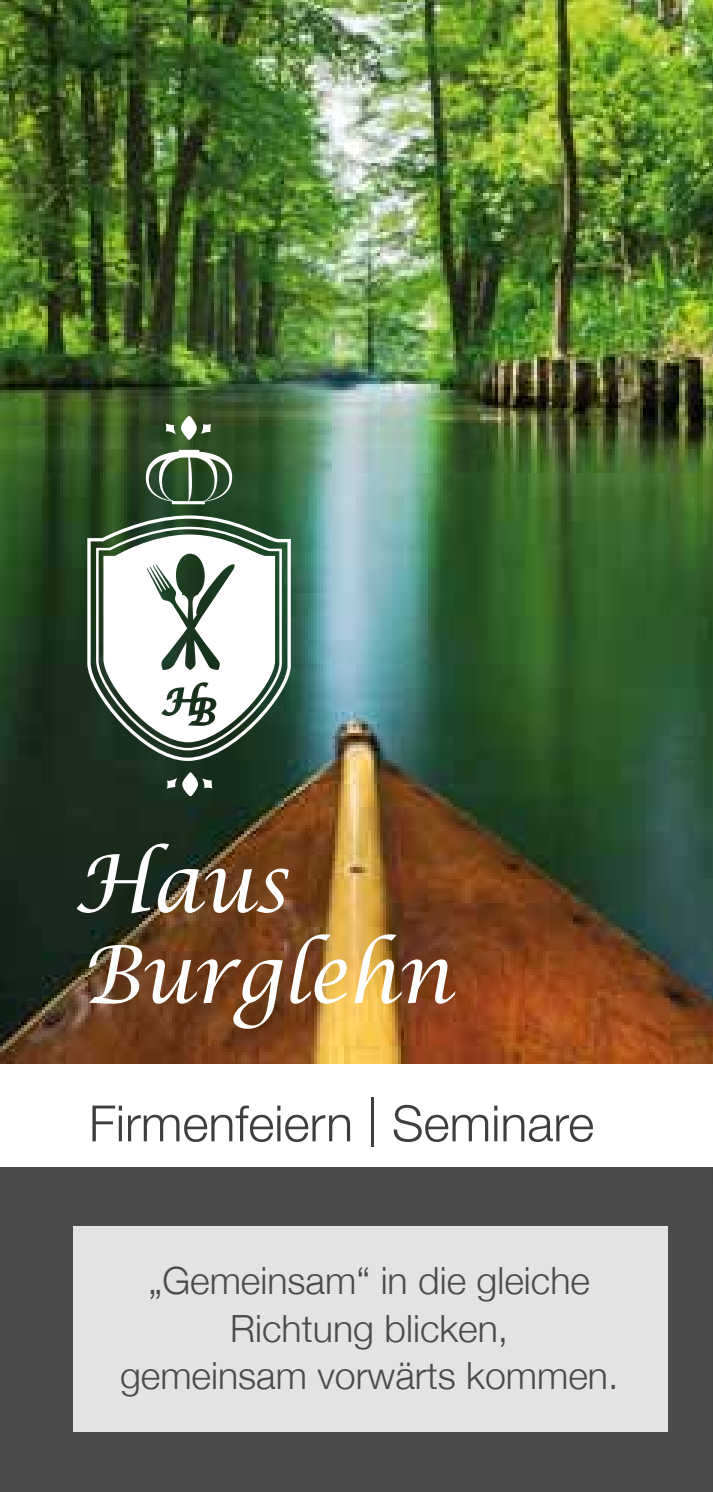
<style>
.page{position:relative;width:713px;height:1492px;background:#fff}
.page>*{position:absolute;margin:0;border:0;box-sizing:border-box;transform-origin:0 0}
.t1{font:italic 80px "Lucida Calligraphy";color:#fff;scale:.94 1}
.t2{font:300 50px "Helvetica Neue";color:#3e3d40}
.t3{font:300 37.5px/47.5px "Helvetica Neue";color:#4b4b4d;text-align:center}
</style>
<div class="page">
<img style="left:0;top:0;width:712px;height:1063px">
<svg style="left:86px;top:514px;width:206px;height:248px;background:#47614c"></svg>
<svg style="left:95px;top:525px;width:188px;height:227px;background:#4d6652"></svg>
<svg style="left:165px;top:415px;width:46px;height:26px"></svg>
<svg style="left:103px;top:534px;width:172px;height:208px"></svg>
<svg style="left:167px;top:771px;width:45px;height:26px"></svg>
<svg style="left:146px;top:450px;width:86px;height:54px"></svg>
<div style="left:0;top:1167px;width:712px;height:325px;background:#4b4b4d"></div>
<div style="left:74px;top:1226px;width:593px;height:206px;background:#e3e3e3"></div>
<h1 class="t1" style="left:73px;top:835px;width:229px">Haus</h1>
<h1 class="t1" style="left:81px;top:926px;width:395px">Burglehn</h1>
<h2 class="t2" style="left:89px;top:1093px;width:506px">Firmenfeiern | Seminare</h2>
<p class="t3" style="left:120px;top:1256px;width:500px">„Gemeinsam“ in die gleiche<br>Richtung blicken,<br>gemeinsam vorwärts kommen.</p>
</div>
